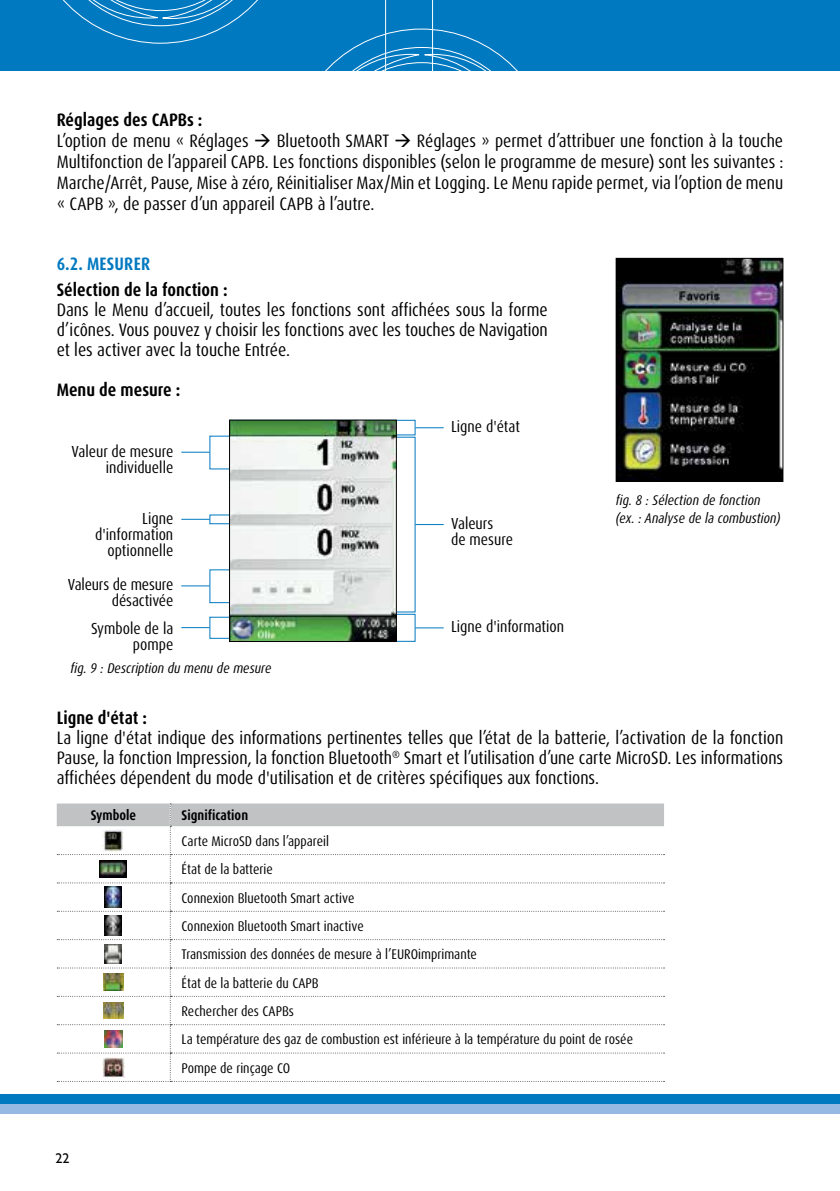
<style>
.page{position:relative;width:840px;height:1191px;background:#fff}
.page>*{position:absolute;margin:0;border:0;box-sizing:border-box;transform-origin:0 0}
.t1{font:condensed 18px/21px "Dax Pro";color:#000;text-align:justify}
.t2{font:700 condensed 18px "Dax Pro";color:#000}
.t3{font:700 condensed 18px "Dax Pro";letter-spacing:.01em;color:#0079c1}
.t4{font:condensed 16px/16px "Dax Pro";color:#000;text-align:right}
.t5{font:condensed 14px/28.4px "Dax Pro";color:#000}
.t6{font:italic condensed 14px/18px "Dax Pro";color:#000}
.t7{font:700 condensed 14px "Dax Pro";color:#000}
.t8{font:14px "Gill Sans";color:#000}
.s1{font-weight:700}
</style>
<div class="page">
<div style="left:0;top:0;width:839px;height:71px;background:#0079c1"></div>
<div style="left:0;top:1094px;width:839px;height:10px;background:#0079c1"></div>
<div style="left:0;top:1104px;width:839px;height:10px;background:#95b9e2"></div>
<svg style="left:839px;top:1094px;width:1px;height:20px"></svg>
<svg style="left:62px;top:0;width:456px;height:71px"></svg>
<div style="left:228px;top:614px;width:187px;height:28px;border:1px solid #0079c1"></div>
<svg style="left:181px;top:627px;width:28px;height:1px"></svg>
<div style="left:209px;top:616px;width:37px;height:23px;border:1px solid #0079c1"></div>
<svg style="left:181px;top:585px;width:28px;height:1px"></svg>
<svg style="left:415px;top:427px;width:28px;height:1px"></svg>
<svg style="left:415px;top:627px;width:28px;height:1px"></svg>
<svg style="left:415px;top:524px;width:28px;height:1px"></svg>
<div style="left:228px;top:420px;width:187px;height:15px;border:1px solid #0079c1"></div>
<svg style="left:181px;top:452px;width:28px;height:1px"></svg>
<svg style="left:181px;top:519px;width:28px;height:1px"></svg>
<img style="left:231px;top:422px;width:163px;height:218px">
<div style="left:229px;top:420px;width:167px;height:222px;border:1px solid #000"></div>
<svg style="left:57px;top:803px;width:607px;height:279px"></svg>
<img style="left:103px;top:829px;width:20px;height:22px">
<img style="left:99px;top:860px;width:28px;height:17px">
<img style="left:104px;top:886px;width:18px;height:21px">
<img style="left:104px;top:915px;width:18px;height:20px">
<img style="left:104px;top:944px;width:18px;height:19px">
<img style="left:103px;top:974px;width:20px;height:16px">
<img style="left:103px;top:1002px;width:20px;height:17px">
<img style="left:104px;top:1030px;width:18px;height:17px">
<img style="left:102px;top:1057px;width:22px;height:20px">
<img style="left:617px;top:260px;width:163px;height:220px">
<div style="left:615px;top:258px;width:167px;height:224px;border:1px solid #000"></div>
<p class="t1" style="left:57px;top:109px;width:727px;text-align:left"><span class="s1">Réglages des CAPBs :<br></span>L’option de menu « Réglages → Bluetooth SMART → Réglages » permet d’attribuer une fonction à la touche Multifonction de l’appareil CAPB. Les fonctions disponibles (selon le programme de mesure) sont les suivantes :<br>Marche/Arrêt, Pause, Mise à zéro, Réinitialiser Max/Min et Logging. Le Menu rapide permet, via l’option de menu « CAPB », de passer d’un appareil CAPB à l’autre.</p>
<p class="t3" style="left:57px;top:252px;width:95px">6.2. MESURER</p>
<p class="t2" style="left:57px;top:278px;width:172px">Sélection de la fonction :</p>
<p class="t1" style="left:57px;top:300px;width:492px;line-height:20px">Dans le Menu d’accueil, toutes les fonctions sont affichées sous la forme d’icônes. Vous pouvez y choisir les fonctions avec les touches de Navigation et les activer avec la touche Entrée.</p>
<p class="t2" style="left:57px;top:378px;width:125px">Menu de mesure :</p>
<p class="t4" style="left:72px;top:443px;width:103px">Valeur de mesure individuelle</p>
<p class="t4" style="left:95px;top:510px;width:79px">Ligne d'information optionnelle</p>
<p class="t4" style="left:68px;top:577px;width:107px">Valeurs de mesure désactivée</p>
<p class="t4" style="left:91px;top:620px;width:84px">Symbole de la pompe</p>
<p class="t4" style="left:451px;top:419px;width:70px">Ligne d'état</p>
<p class="t4" style="left:451px;top:515px;width:63px;text-align:left">Valeurs<br>de mesure</p>
<p class="t4" style="left:451px;top:619px;width:114px">Ligne d'information</p>
<p class="t6" style="left:615px;top:491px;width:166px">fig. 8 : Sélection de fonction (ex. : Analyse de la combustion)</p>
<p class="t6" style="left:71px;top:659px;width:202px">fig. 9 : Description du menu de mesure</p>
<p class="t2" style="left:57px;top:705px;width:92px">Ligne d'état :</p>
<p class="t1" style="left:57px;top:727px;width:727px;line-height:20px">La ligne d'état indique des informations pertinentes telles que l’état de la batterie, l’activation de la fonction Pause, la fonction Impression, la fonction Bluetooth<sup>®</sup> Smart et l’utilisation d’une carte MicroSD. Les informations affichées dépendent du mode d'utilisation et de critères spécifiques aux fonctions.</p>
<p class="t7" style="left:91px;top:806px;width:47px">Symbole</p>
<p class="t7" style="left:181px;top:806px;width:68px">Signification</p>
<p class="t5" style="left:181px;top:826px;width:452px">Carte MicroSD dans l’appareil<br>État de la batterie<br>Connexion Bluetooth Smart active<br>Connexion Bluetooth Smart inactive<br>Transmission des données de mesure à l’EUROimprimante<br>État de la batterie du CAPB<br>Rechercher des CAPBs<br>La température des gaz de combustion est inférieure à la température du point de rosée Pompe de rinçage CO</p>
<p class="t8" style="left:55px;top:1150px;width:15px">22</p>
</div>
